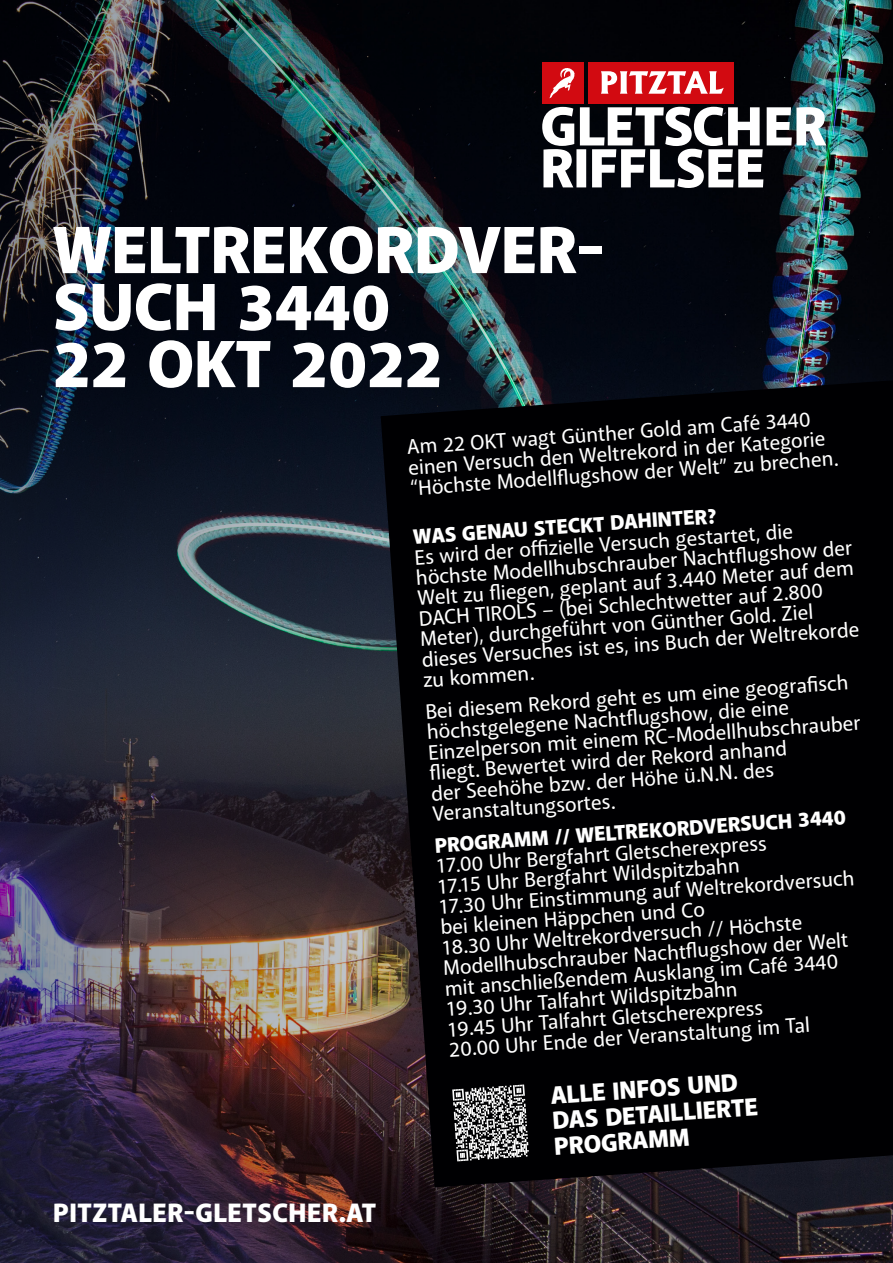
<style>
.page{position:relative;width:893px;height:1263px;background:#fff}
.page>*{position:absolute;margin:0;border:0;box-sizing:border-box;transform-origin:0 0}
.t1{font:900 67.5px/57px "Akagi";color:#fff}
.t2{font:900 26.85px "Akagi";letter-spacing:.02em;color:#fff}
.t3{font:900 25.2px/25.5px "Akagi";color:#fff}
.t4{font:500 21.15px/20.4px "Akagi Pro";color:#fff}
.t5{font:900 21.15px "Akagi";color:#fff}
</style>
<div class="page">
<img style="left:826px;top:0;width:66px;height:1263px">
<img style="left:0;top:0;width:826px;height:1263px">
<svg style="left:380px;top:379px;width:513px;height:809px;background:#030306"></svg>
<div style="left:588px;top:62px;width:146px;height:41px;background:#d20a11"></div>
<svg style="left:601px;top:71px;width:123px;height:23px"></svg>
<div style="left:542px;top:62px;width:42px;height:41px;background:#d20a11"></div>
<svg style="left:550px;top:68px;width:25px;height:30px"></svg>
<svg style="left:542px;top:107px;width:284px;height:81px"></svg>
<svg style="left:452px;top:1084px;width:77px;height:77px;background:#6c6c6c"></svg>
<h1 class="t1" style="left:53px;top:224px;width:553px">WELTREKORDVER-<br>SUCH 3440<br>22 OKT 2022</h1>
<p class="t2" style="left:53px;top:1196px;width:325px">PITZTALER-GLETSCHER.AT</p>
<p class="t4" style="left:406px;top:437px;width:431px;rotate:-4deg">Am 22 OKT wagt Günther Gold am Café 3440 einen Versuch den Weltrekord in der Kategorie “Höchste Modellfl ugshow der Welt” zu brechen.</p>
<p class="t5" style="left:412px;top:524px;width:306px;rotate:-4deg">WAS GENAU STECKT DAHINTER?</p>
<p class="t4" style="left:414px;top:548px;width:440px;rotate:-4deg">Es wird der offi zielle Versuch gestartet, die höchste Modellhubschrauber Nachtfl ugshow der Welt zu fl iegen, geplant auf 3.440 Meter auf dem DACH TIROLS – (bei Schlechtwetter auf 2.800<br>Meter), durchgeführt von Günther Gold. Ziel dieses Versuches ist es, ins Buch der Weltrekorde zu kommen.</p>
<p class="t4" style="left:425px;top:702px;width:435px;rotate:-4deg">Bei diesem Rekord geht es um eine geografi sch höchstgelegene Nachtfl ugshow, die eine Einzelperson mit einem RC-Modellhubschrauber fl iegt. Bewertet wird der Rekord anhand<br>der Seehöhe bzw. der Höhe ü.N.N. des Veranstaltungsortes.</p>
<p class="t5" style="left:434px;top:832px;width:414px;rotate:-4deg">PROGRAMM // WELTREKORDVERSUCH 3440</p>
<p class="t4" style="left:436px;top:856px;width:418px;rotate:-4deg">17.00 Uhr Bergfahrt Gletscherexpress<br>17.15 Uhr Bergfahrt Wildspitzbahn<br>17.30 Uhr Einstimmung auf Weltrekordversuch bei kleinen Häppchen und Co<br>18.30 Uhr Weltrekordversuch // Höchste Modellhubschrauber Nachtfl ugshow der Welt mit anschließendem Ausklang im Café 3440<br>19.30 Uhr Talfahrt Wildspitzbahn<br>19.45 Uhr Talfahrt Gletscherexpress<br>20.00 Uhr Ende der Veranstaltung im Tal</p>
<p class="t3" style="left:550px;top:1084px;width:207px;rotate:-4deg">ALLE INFOS UND<br>DAS DETAILLIERTE<br>PROGRAMM</p>
</div>
